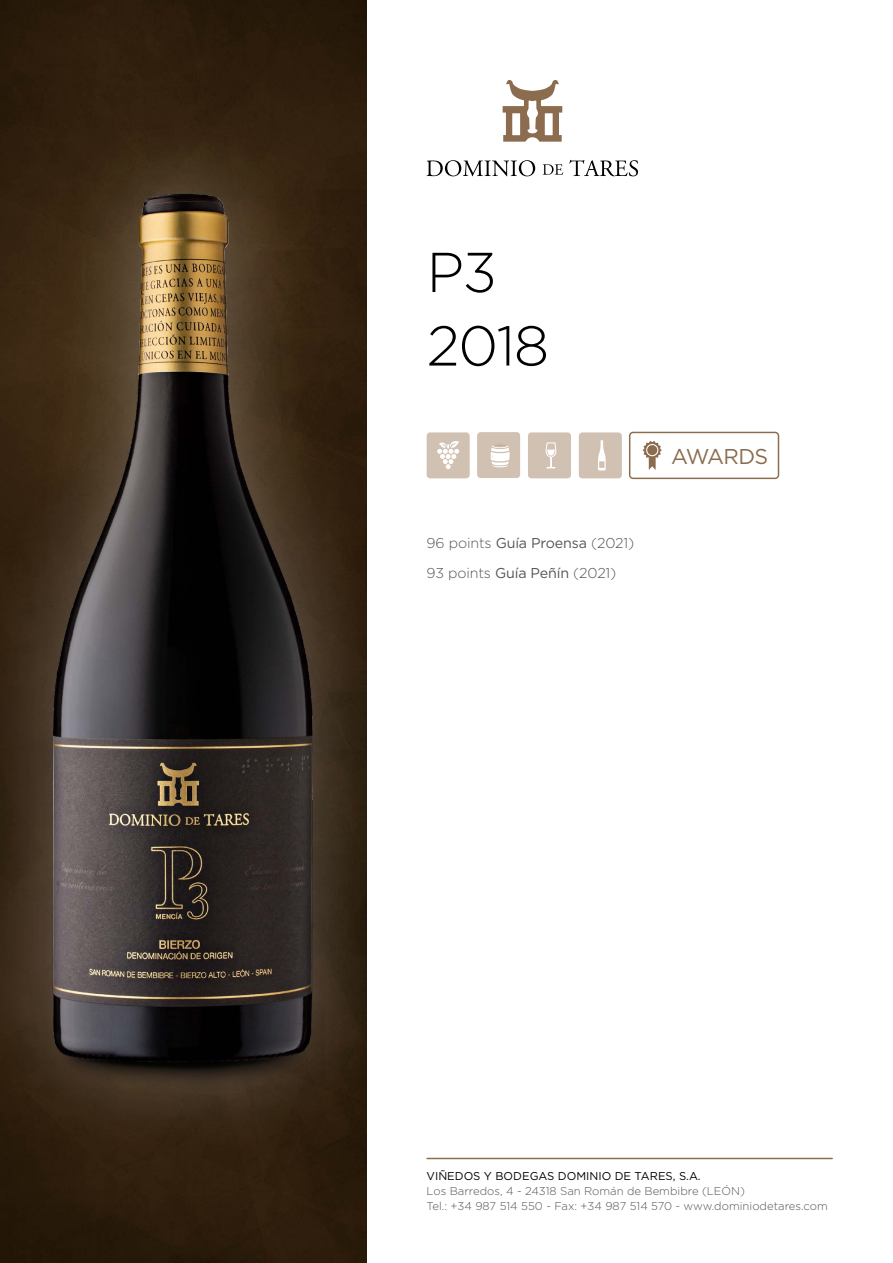
<style>
.page{position:relative;width:893px;height:1263px;background:#fff}
.page>*{position:absolute;margin:0;border:0;box-sizing:border-box;transform-origin:0 0}
.t1{font:300 56.1px/73.5px "Gotham";letter-spacing:-.025em;color:#000}
.t2{font:21.45px "Gotham";letter-spacing:-.035em;color:#8b6c4e}
.t3{font:300 14.25px/29.4px "Gotham";letter-spacing:-.01em;color:#56565a}
.t4{font:300 11.25px/15.1px "Gotham";color:#56565a}
.t5{font:11.25px "Gotham";color:#000}
.s1{font-weight:400}
</style>
<div class="page">
<div style="left:629px;top:432px;width:150px;height:47px;border:1px solid #8b6c4e;border-radius:3px"></div>
<div style="left:528px;top:432px;width:43px;height:46px;background:#d1c1b2;border-radius:3px"></div>
<div style="left:427px;top:432px;width:43px;height:46px;background:#d1c1b2;border-radius:3px"></div>
<svg style="left:437px;top:441px;width:22px;height:28px"></svg>
<svg style="left:545px;top:442px;width:12px;height:27px"></svg>
<svg style="left:643px;top:441px;width:19px;height:29px"></svg>
<div style="left:646px;top:444px;width:12px;height:12px;border:1px solid #fff;border-radius:50%"></div>
<hr style="left:427px;top:1158px;width:405px;height:1px;background:#8b6c4e">
<svg style="left:427px;top:160px;width:108px;height:16px"></svg>
<svg style="left:543px;top:164px;width:20px;height:11px"></svg>
<svg style="left:569px;top:160px;width:69px;height:16px"></svg>
<svg style="left:503px;top:80px;width:59px;height:62px"></svg>
<div style="left:477px;top:432px;width:43px;height:46px;background:#d1c1b2;border-radius:3px"></div>
<svg style="left:490px;top:444px;width:20px;height:23px"></svg>
<div style="left:579px;top:432px;width:43px;height:46px;background:#d1c1b2;border-radius:3px"></div>
<svg style="left:598px;top:440px;width:8px;height:30px"></svg>
<div style="left:0;top:0;width:366px;height:1263px;background:#2d1c0c"></div>
<div style="left:0;top:108px;width:401px;height:1056px;background:#fff;opacity:.3"></div>
<img style="left:43px;top:189px;width:281px;height:901px">
<h1 class="t1" style="left:427px;top:234px;width:124px">P3<br>2018</h1>
<p class="t3" style="left:427px;top:528px;width:209px">96 points <span class="s1">Guía Proensa</span> (2021)<br>93 points <span class="s1">Guía Peñín</span> (2021)</p>
<h2 class="t2" style="left:671px;top:443px;width:98px">AWARDS</h2>
<p class="t5" style="left:427px;top:1168px;width:276px">VIÑEDOS Y BODEGAS DOMINIO DE TARES, S.A.</p>
<p class="t4" style="left:427px;top:1183px;width:403px">Los Barredos, 4 - 24318 San Román de Bembibre (LEÓN)<br>Tel.: +34 987 514 550 - Fax: +34 987 514 570 - www.dominiodetares.com</p>
</div>
